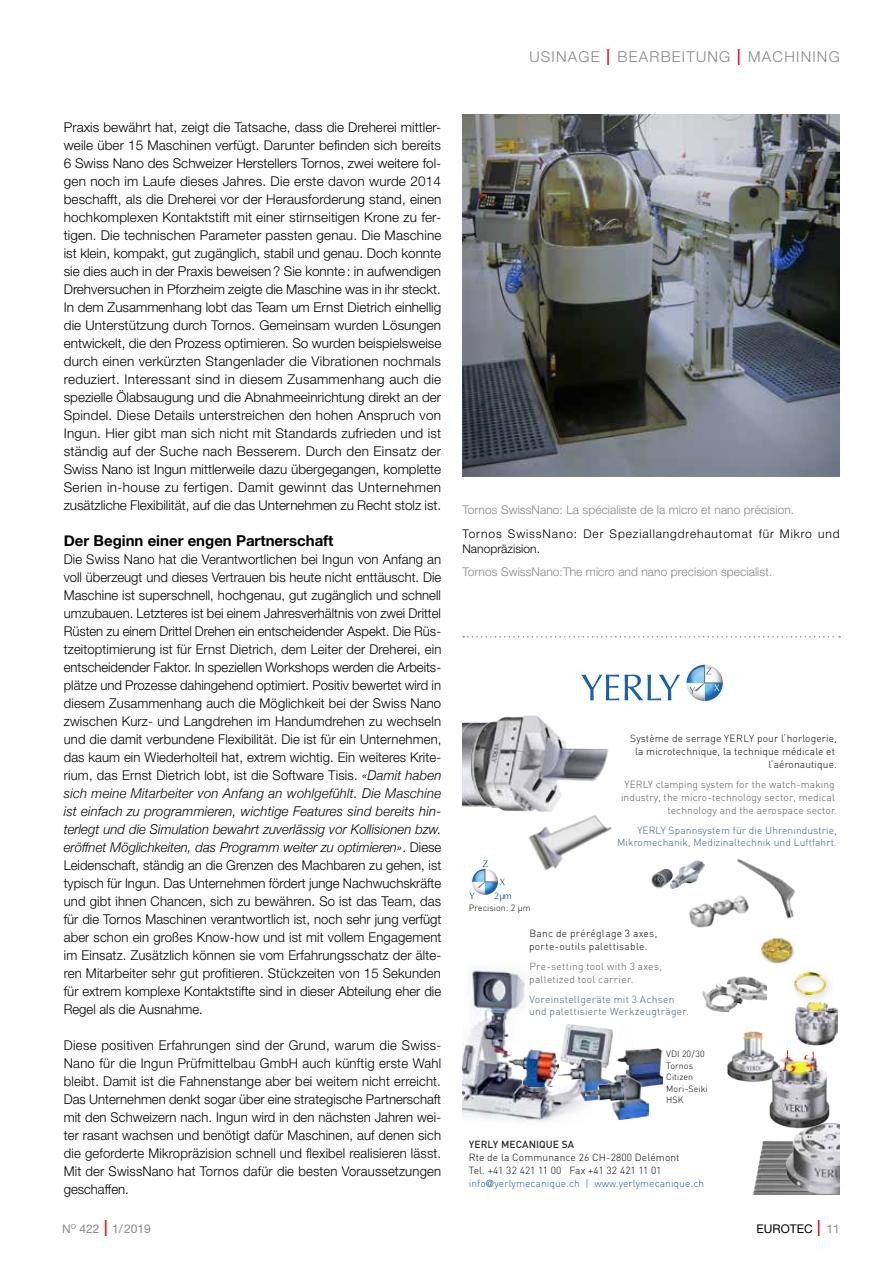
<style>
.page{position:relative;width:893px;height:1263px;background:#fff}
.page>*{position:absolute;margin:0;border:0;box-sizing:border-box;transform-origin:0 0}
.t1{font:700 15px "Helvetica Neue";color:#000}
.t2{font:300 15px "Helvetica Neue";letter-spacing:.08em;color:#878787}
.t3{font:300 13.5px/18px "Helvetica Neue";color:#000;text-align:justify}
.t4{font:300 12px "Helvetica Neue";letter-spacing:.005em;color:#878787}
.t5{font:300 12px/15px "Helvetica Neue";letter-spacing:.075em;color:#000}
.t6{font:12px "Helvetica Neue";color:#878787}
.t7{font:12px "Helvetica Neue";color:#000}
.t8{font:300 10.2px/12.8px "DIN";letter-spacing:.01em;color:#000}
.t9{font:300 10.2px/12.8px "DIN";letter-spacing:.01em;color:#575756}
.t10{font:300 10.2px/12.8px "DIN";letter-spacing:.01em;color:#3f607d}
.t11{font:500 10.2px "DIN";letter-spacing:.01em;color:#282827}
.t12{font:9.6px "Optima";color:#1f60a9}
.t13{font:300 9px/11.6px "DIN";letter-spacing:.005em;color:#000}
.s1{font-stretch:condensed;font-size:22.5px;color:#e30613}
.s2{font-style:italic}
.s3{color:#1961ac}
.s4{font-family:"Frutiger";color:#1961ac}
.s5{font-weight:300;font-stretch:condensed;font-size:22.5px;color:#e30613}
.s6{color:#878787}
</style>
<div class="page">
<svg style="left:469px;top:860px;width:36px;height:39px"></svg>
<img style="left:795px;top:1005px;width:43px;height:40px">
<img style="left:462px;top:970px;width:151px;height:152px">
<img style="left:509px;top:1049px;width:50px;height:38px">
<img style="left:753px;top:1141px;width:34px;height:53px">
<img style="left:617px;top:1049px;width:45px;height:38px">
<img style="left:559px;top:1058px;width:54px;height:42px">
<img style="left:585px;top:1074px;width:64px;height:46px">
<svg style="left:581px;top:675px;width:99px;height:25px"></svg>
<svg style="left:687px;top:665px;width:36px;height:36px"></svg>
<div style="left:790px;top:968px;width:45px;height:37px;background:#000;opacity:.2"></div>
<img style="left:794px;top:972px;width:31px;height:22px">
<img style="left:760px;top:937px;width:35px;height:27px">
<img style="left:787px;top:1123px;width:53px;height:71px">
<img style="left:462px;top:722px;width:9px;height:85px">
<img style="left:471px;top:715px;width:137px;height:97px">
<img style="left:523px;top:798px;width:89px;height:73px">
<img style="left:703px;top:977px;width:64px;height:34px">
<img style="left:651px;top:860px;width:53px;height:29px">
<img style="left:737px;top:858px;width:58px;height:61px">
<img style="left:727px;top:1031px;width:37px;height:51px">
<img style="left:689px;top:889px;width:73px;height:64px">
<img style="left:763px;top:1045px;width:73px;height:88px">
<img style="left:801px;top:1055px;width:15px;height:6px">
<svg style="left:811px;top:1051px;width:3px;height:21px"></svg>
<svg style="left:779px;top:1050px;width:13px;height:20px"></svg>
<svg style="left:463px;top:636px;width:377px;height:2px"></svg>
<img style="left:462px;top:114px;width:377px;height:363px">
<p class="t2" style="left:529px;top:47px;width:312px">USINAGE <span class="s1">I</span> BEARBEITUNG <span class="s1">I</span> MACHINING</p>
<p class="t3" style="left:64px;top:118px;width:379px">Praxis bewährt hat, zeigt die Tatsache, dass die Dreherei mittler&shy;weile über 15 Maschinen verfügt. Darunter befinden sich bereits 6 Swiss Nano des Schweizer Herstellers Tornos, zwei weitere fol&shy;gen noch im Laufe dieses Jahres. Die erste davon wurde 2014 beschafft, als die Dreherei vor der Herausforderung stand, einen hochkomplexen Kontaktstift mit einer stirnseitigen Krone zu fer&shy;tigen. Die technischen Parameter passten genau. Die Maschine ist klein, kompakt, gut zugänglich, stabil und genau. Doch konnte sie dies auch in der Praxis beweisen? Sie konnte: in aufwendigen Drehversuchen in Pforzheim zeigte die Maschine was in ihr steckt.<br>In dem Zusammenhang lobt das Team um Ernst Dietrich einhellig die Unterstützung durch Tornos. Gemeinsam wurden Lösungen entwickelt, die den Prozess optimieren. So wurden beispielsweise durch einen verkürzten Stangenlader die Vibrationen nochmals reduziert. Interessant sind in diesem Zusammenhang auch die spezielle Ölabsaugung und die Abnahmeeinrichtung direkt an der Spindel. Diese Details unterstreichen den hohen Anspruch von Ingun. Hier gibt man sich nicht mit Standards zufrieden und ist ständig auf der Suche nach Besserem. Durch den Einsatz der Swiss Nano ist Ingun mittlerweile dazu übergegangen, komplette Serien in-house zu fertigen. Damit gewinnt das Unternehmen zusätzliche Flexibilität, auf die das Unternehmen zu Recht stolz ist.</p>
<p class="t1" style="left:64px;top:529px;width:271px">Der Beginn einer engen Partnerschaft</p>
<p class="t3" style="left:64px;top:550px;width:379px">Die Swiss Nano hat die Verantwortlichen bei Ingun von Anfang an voll überzeugt und dieses Vertrauen bis heute nicht enttäuscht. Die Maschine ist superschnell, hochgenau, gut zugänglich und schnell umzubauen. Letzteres ist bei einem Jahresverhältnis von zwei Drittel Rüsten zu einem Drittel Drehen ein entscheidender Aspekt. Die Rüs&shy;tzeitoptimierung ist für Ernst Dietrich, dem Leiter der Dreherei, ein entscheidender Faktor. In speziellen Workshops werden die Arbeits&shy;plätze und Prozesse dahingehend optimiert. Positiv bewertet wird in diesem Zusammenhang auch die Möglichkeit bei der Swiss Nano zwischen Kurz- und Langdrehen im Handumdrehen zu wechseln und die damit verbundene Flexibilität. Die ist für ein Unternehmen, das kaum ein Wiederholteil hat, extrem wichtig. Ein weiteres Krite&shy;rium, das Ernst Dietrich lobt, ist die Software Tisis. <span class="s2">«Damit haben sich meine Mitarbeiter von Anfang an wohlgefühlt. Die Maschine ist einfach zu programmieren, wichtige Features sind bereits hin&shy;terlegt und die Simulation bewahrt zuverlässig vor Kollisionen bzw. eröffnet Möglichkeiten, das Programm weiter zu optimieren»</span>. Diese Leidenschaft, ständig an die Grenzen des Machbaren zu gehen, ist typisch für Ingun. Das Unternehmen fördert junge Nachwuchskräfte und gibt ihnen Chancen, sich zu bewähren. So ist das Team, das für die Tornos Maschinen verantwortlich ist, noch sehr jung verfügt aber schon ein großes Know-how und ist mit vollem Engagement im Einsatz. Zusätzlich können sie vom Erfahrungsschatz der älte&shy;ren Mitarbeiter sehr gut profitieren. Stückzeiten von 15 Sekunden für extrem komplexe Kontaktstifte sind in dieser Abteilung eher die Regel als die Ausnahme.</p>
<p class="t3" style="left:64px;top:1036px;width:379px">Diese positiven Erfahrungen sind der Grund, warum die Swiss-Nano für die Ingun Prüfmittelbau GmbH auch künftig erste Wahl bleibt. Damit ist die Fahnenstange aber bei weitem nicht erreicht.<br>Das Unternehmen denkt sogar über eine strategische Partnerschaft mit den Schweizern nach. Ingun wird in den nächsten Jahren wei&shy;ter rasant wachsen und benötigt dafür Maschinen, auf denen sich die geforderte Mikropräzision schnell und flexibel realisieren lässt.<br>Mit der SwissNano hat Tornos dafür die besten Voraussetzungen geschaffen.</p>
<p class="t4" style="left:462px;top:502px;width:333px">Tornos SwissNano: La spécialiste de la micro et nano précision.</p>
<p class="t5" style="left:462px;top:526px;width:379px">Tornos SwissNano: Der Speziallangdrehautomat für Mikro und<br>Nanopräzision.</p>
<p class="t4" style="left:462px;top:564px;width:311px">Tornos SwissNano:The micro and nano precision specialist.</p>
<p class="t12" style="left:494px;top:890px;width:19px">2µm</p>
<p class="t13" style="left:469px;top:902px;width:63px">Precision: 2 µm</p>
<p class="t8" style="left:630px;top:732px;width:208px;text-align:right">Système de serrage YERLY pour l‘horlogerie, la microtechnique, la technique médicale et l‘aéronautique.</p>
<p class="t9" style="left:621px;top:778px;width:217px;text-align:right">YERLY clamping system for the watch-making industry, the micro-technology sector, medical technology and the aerospace sector.</p>
<p class="t10" style="left:617px;top:823px;width:221px;text-align:right">YERLY Spannsystem für die Uhrenindustrie,<br>Mikromechanik, Medizinaltechnik und Luftfahrt.</p>
<p class="t8" style="left:529px;top:927px;width:130px">Banc de préréglage 3 axes, porte-outils palettisable.</p>
<p class="t9" style="left:529px;top:959px;width:134px">Pre-setting tool with 3 axes, palletized tool carrier.</p>
<p class="t10" style="left:529px;top:992px;width:161px">Voreinstellgeräte mit 3 Achsen und palettisierte Werkzeugträger.</p>
<p class="t13" style="left:666px;top:1048px;width:43px">VDI 20/30<br>Tornos<br>Citizen<br>Mori-Seiki<br>HSK</p>
<p class="t11" style="left:469px;top:1138px;width:107px">YERLY MECANIQUE SA</p>
<p class="t8" style="left:469px;top:1151px;width:237px">Rte de la Communance 26 CH-2800 Delémont<br>Tel. +41 32 421 11 00 Fax +41 32 421 11 01 <span class="s3">info</span><span class="s4">@</span><span class="s3">yerlymecanique.ch | www.yerlymecanique.ch</span></p>
<p class="t6" style="left:62px;top:1221px;width:90px">N<sup>O</sup> 422 <span class="s5">I</span> 1/2019</p>
<p class="t7" style="left:756px;top:1221px;width:85px">EUROTEC <span class="s5">I</span> <span class="s6">11</span></p>
</div>
